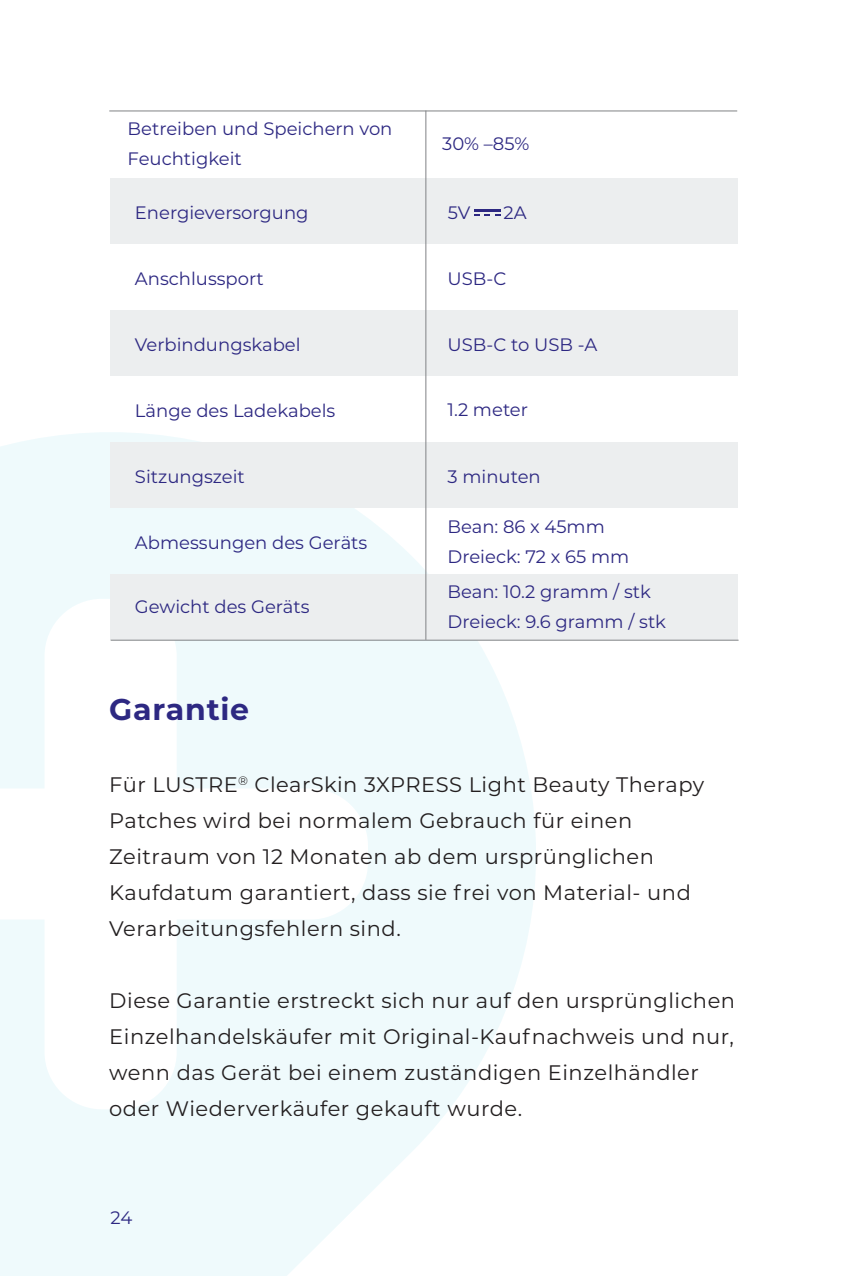
<style>
.page{position:relative;width:851px;height:1276px;background:#fff}
.page>*{position:absolute;margin:0;border:0;box-sizing:border-box;transform-origin:0 0}
.t1{font:700 30px "Montserrat";letter-spacing:.025em;color:#2d2882}
.t2{font:21px/36px "Montserrat";letter-spacing:.025em;color:#231f20}
.Text_2{font:18px/30px "Montserrat";color:#2d2882}
</style>
<div class="page">
<svg style="left:0;top:429px;width:539px;height:847px;fill:#effafc"></svg>
<div style="left:111px;top:310px;width:626px;height:66px;background:#eceeef"></div>
<div style="left:111px;top:441px;width:626px;height:66px;background:#eceeef"></div>
<div style="left:111px;top:574px;width:626px;height:66px;background:#eceeef"></div>
<div style="left:111px;top:178px;width:626px;height:66px;background:#eceeef"></div>
<hr style="left:111px;top:639px;width:627px;height:1px;background:#808285">
<hr style="left:109px;top:110px;width:628px;height:1px;background:#808285">
<hr style="left:425px;top:111px;width:1px;height:529px;background:#808285">
<hr style="left:474px;top:209px;width:26px;height:3px;background:#2d2882">
<svg style="left:474px;top:214px;width:15px;height:2px"></svg>
<p class="Text_2" style="left:128px;top:113px;width:266px">Betreiben und Speichern von<br>Feuchtigkeit</p>
<p class="Text_2" style="left:135px;top:197px;width:175px">Energieversorgung</p>
<p class="Text_2" style="left:135px;top:263px;width:130px">Anschlussport</p>
<p class="Text_2" style="left:135px;top:329px;width:167px">Verbindungskabel</p>
<p class="Text_2" style="left:135px;top:395px;width:202px">Länge des Ladekabels</p>
<p class="Text_2" style="left:135px;top:461px;width:111px">Sitzungszeit</p>
<p class="Text_2" style="left:135px;top:527px;width:234px">Abmessungen des Geräts</p>
<p class="Text_2" style="left:135px;top:590px;width:176px">Gewicht des Geräts</p>
<p class="t1" style="left:109px;top:688px;width:141px">Garantie</p>
<p class="Text_2" style="left:442px;top:128px;width:89px">30% –85%</p>
<p class="Text_2" style="left:448px;top:197px;width:24px">5V</p>
<p class="Text_2" style="left:503px;top:197px;width:25px">2A</p>
<p class="Text_2" style="left:447px;top:263px;width:60px">USB-C</p>
<p class="Text_2" style="left:447px;top:329px;width:151px">USB-C to USB -A</p>
<p class="Text_2" style="left:447px;top:394px;width:82px">1.2 meter</p>
<p class="Text_2" style="left:447px;top:461px;width:95px">3 minuten</p>
<p class="Text_2" style="left:447px;top:510px;width:159px">Bean: 86 x 45mm</p>
<p class="Text_2" style="left:447px;top:540px;width:183px">Dreieck: 72 x 65 mm</p>
<p class="Text_2" style="left:447px;top:575px;width:205px">Bean: 10.2 gramm / stk</p>
<p class="Text_2" style="left:447px;top:605px;width:220px">Dreieck: 9.6 gramm / stk</p>
<p class="t2" style="left:109px;top:766px;width:596px">Für LUSTRE<sup>®</sup> ClearSkin 3XPRESS Light Beauty Therapy Patches wird bei normalem Gebrauch für einen Zeitraum von 12 Monaten ab dem ursprünglichen Kaufdatum garantiert, dass sie frei von Material- und Verarbeitungsfehlern sind.</p>
<p class="t2" style="left:109px;top:982px;width:627px">Diese Garantie erstreckt sich nur auf den ursprünglichen Einzelhandelskäufer mit Original-Kaufnachweis und nur, wenn das Gerät bei einem zuständigen Einzelhändler oder Wiederverkäufer gekauft wurde.</p>
<p class="Text_2" style="left:111px;top:1202px;width:23px">24</p>
</div>
